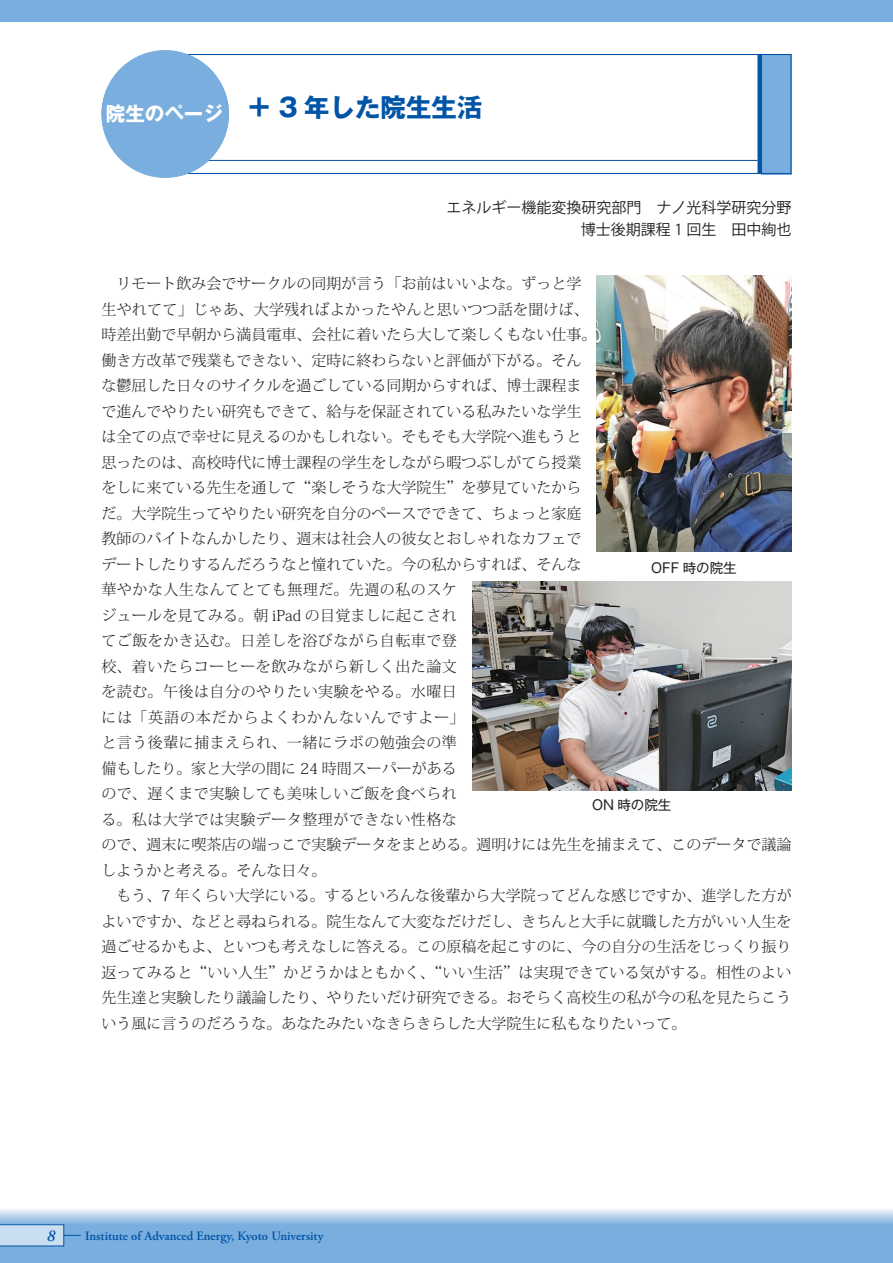
<style>
.page{position:relative;width:893px;height:1263px;background:#fff}
.page>*{position:absolute;margin:0;border:0;box-sizing:border-box;transform-origin:0 0}
.t1{font:700 25.5px "Gothic MB101 Pr 5";color:#0154a6}
.t2{font:italic 600 16.5px "Adobe Garamond Pro";color:#0154a6}
.t3{font:300 15px/25.5px "Koz Min Pr 6 N";color:#231f20}
.t4{font:15px/22.5px "Koz Go Pr 6 N";color:#231f20;text-align:right}
.t5{font:13.5px "Gothic MB101 Pr 5";color:#231f20}
.t6{font:600 12.75px "Adobe Garamond Pro";color:#0154a6}
</style>
<div class="page">
<div style="left:0;top:0;width:893px;height:21px;background:#79aede"></div>
<svg style="left:0;top:1209px;width:893px;height:54px;background:#8bb8e2"></svg>
<svg style="left:0;top:1224px;width:81px;height:22px;background:#aacae7"></svg>
<div style="left:761px;top:54px;width:30px;height:120px;background:#79aede"></div>
<div style="left:757px;top:54px;width:5px;height:120px;background:#0154a6"></div>
<div style="left:161px;top:54px;width:630px;height:120px;border:1px solid #0154a6"></div>
<hr style="left:157px;top:160px;width:600px;height:1px;background:#0154a6">
<div style="left:101px;top:50px;width:128px;height:128px;background:#79aede;border-radius:50%"></div>
<img style="left:596px;top:276px;width:195px;height:275px">
<img style="left:472px;top:582px;width:319px;height:208px">
<h1 class="t1" style="left:106px;top:86px;width:378px"><sub>院生のページ</sub> ＋ 3 年した院生生活</h1>
<p class="t4" style="left:446px;top:196px;width:347px">エネルギー機能変換研究部門　ナノ光科学研究分野博士後期課程 1 回生　田中絢也</p>
<p class="t3" style="left:101px;top:271px;width:692px;text-indent:15px">リモート飲み会でサークルの同期が言う「お前はいいよな。ずっと学<br>生やれてて」じゃあ、大学残ればよかったやんと思いつつ話を聞けば、<br>時差出勤で早朝から満員電車、会社に着いたら大して楽しくもない仕事。<br>働き方改革で残業もできない、定時に終わらないと評価が下がる。そん<br>な鬱屈した日々のサイクルを過ごしている同期からすれば、博士課程ま<br>で進んでやりたい研究もできて、給与を保証されている私みたいな学生<br>は全ての点で幸せに見えるのかもしれない。そもそも大学院へ進もうと<br>思ったのは、高校時代に博士課程の学生をしながら暇つぶしがてら授業<br>をしに来ている先生を通して“楽しそうな大学院生”を夢見ていたから<br>だ。大学院生ってやりたい研究を自分のペースでできて、ちょっと家庭<br>教師のバイトなんかしたり、週末は社会人の彼女とおしゃれなカフェで<br>デートしたりするんだろうなと憧れていた。今の私からすれば、そんな<br>華やかな人生なんてとても無理だ。先週の私のスケ<br>ジュールを見てみる。朝 iPad の目覚ましに起こされ<br>てご飯をかき込む。日差しを浴びながら自転車で登<br>校、着いたらコーヒーを飲みながら新しく出た論文<br>を読む。午後は自分のやりたい実験をやる。水曜日<br>には「英語の本だからよくわかんないんですよー」<br>と言う後輩に捕まえられ、一緒にラボの勉強会の準<br>備もしたり。家と大学の間に 24 時間スーパーがある<br>ので、遅くまで実験しても美味しいご飯を食べられ<br>る。私は大学では実験データ整理ができない性格な<br>ので、週末に喫茶店の端っこで実験データをまとめる。週明けには先生を捕まえて、このデータで議論しようかと考える。そんな日々。</p>
<p class="t3" style="left:101px;top:883px;width:692px;text-align:justify;text-indent:15px">もう、7 年くらい大学にいる。するといろんな後輩から大学院ってどんな感じですか、進学した方がよいですか、などと尋ねられる。院生なんて大変なだけだし、きちんと大手に就職した方がいい人生を過ごせるかもよ、といつも考えなしに答える。この原稿を起こすのに、今の自分の生活をじっくり振り返ってみると“いい人生”かどうかはともかく、“いい生活”は実現できている気がする。相性のよい先生達と実験したり議論したり、やりたいだけ研究できる。おそらく高校生の私が今の私を見たらこういう風に言うのだろうな。あなたみたいなきらきらした大学院生に私もなりたいって。</p>
<p class="t5" style="left:651px;top:557px;width:87px">OFF 時の院生</p>
<p class="t5" style="left:592px;top:794px;width:81px">ON 時の院生</p>
<p class="t2" style="left:47px;top:1226px;width:10px">8</p>
<p class="t6" style="left:85px;top:1228px;width:240px">Institute of Advanced Energy, Kyoto University</p>
</div>
